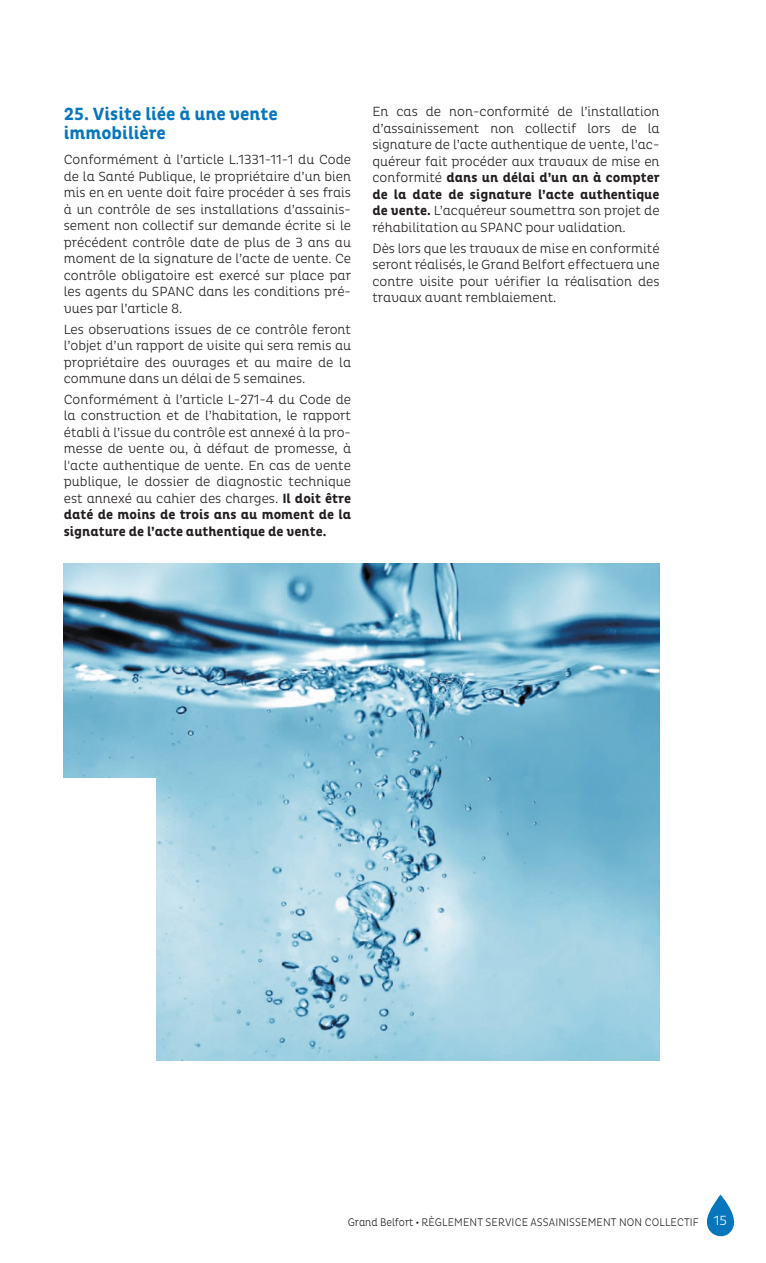
<style>
.page{position:relative;width:766px;height:1263px;background:#fff}
.page>*{position:absolute;margin:0;border:0;box-sizing:border-box;transform-origin:0 0}
.soustitre{font:700 18px/19.5px "Pluto Cond";color:#0876bd}
.corps_texte{font:300 13.5px/16.5px "Pluto Cond";color:#231f20;text-align:justify}
.t1{font:300 11.25px "Pluto Cond";letter-spacing:.015em;color:#231f20;scale:.93 1}
.s1{font-weight:700}
.s2{font-family:"Pluto";font-weight:700}
.s3{font-size:13.5px;color:#fff}
</style>
<div class="page">
<svg style="left:706px;top:1195px;width:29px;height:42px"></svg>
<img style="left:64px;top:563px;width:595px;height:497px">
<div style="left:29px;top:778px;width:126px;height:313px;background:#fff"></div>
<p class="soustitre" style="left:64px;top:104px;width:215px">25. Visite liée à une vente immobilière</p>
<p class="corps_texte" style="left:64px;top:152px;width:289px">Conformément à l’article L.1331-11-1 du Code de la Santé Publique, le propriétaire d’un bien mis en en vente doit faire procéder à ses frais à un contrôle de ses installations d’assainis&shy;sement non collectif sur demande écrite si le précédent contrôle date de plus de 3 ans au moment de la signature de l’acte de vente. Ce contrôle obligatoire est exercé sur place par les agents du SPANC dans les conditions pré&shy;vues par l’article 8.</p>
<p class="corps_texte" style="left:64px;top:321px;width:289px">Les observations issues de ce contrôle feront l’objet d’un rapport de visite qui sera remis au propriétaire des ouvrages et au maire de la commune dans un délai de 5 semaines.</p>
<p class="corps_texte" style="left:64px;top:391px;width:289px">Conformément à l’article L-271-4 du Code de la construction et de l’habitation, le rapport établi à l’issue du contrôle est annexé à la pro&shy;messe de vente ou, à défaut de promesse, à l'acte authentique de vente. En cas de vente publique, le dossier de diagnostic technique est annexé au cahier des charges. <span class="s1">Il doit être daté de moins de trois ans au moment de la signature de l’acte authentique de vente.</span></p>
<p class="corps_texte" style="left:372px;top:104px;width:289px">En cas de non-conformité de l’installation d’assainissement non collectif lors de la signature de l’acte authentique de vente, l’ac&shy;quéreur fait procéder aux travaux de mise en conformité <span class="s1">dans un délai d’un an à compter de la date de signature l’acte authentique de vente.</span> L’acquéreur soumettra son projet de réhabilitation au SPANC pour validation.</p>
<p class="corps_texte" style="left:372px;top:240px;width:289px">Dès lors que les travaux de mise en conformité seront réalisés, le Grand Belfort effectuera une contre visite pour vérifier la réalisation des travaux avant remblaiement.</p>
<p class="t1" style="left:348px;top:1216px;width:409px">Grand Belfort <span class="s2">∙</span> RÈGLEMENT SERVICE ASSAINISSEMENT NON COLLECTIF <span class="s3">15</span></p>
</div>
